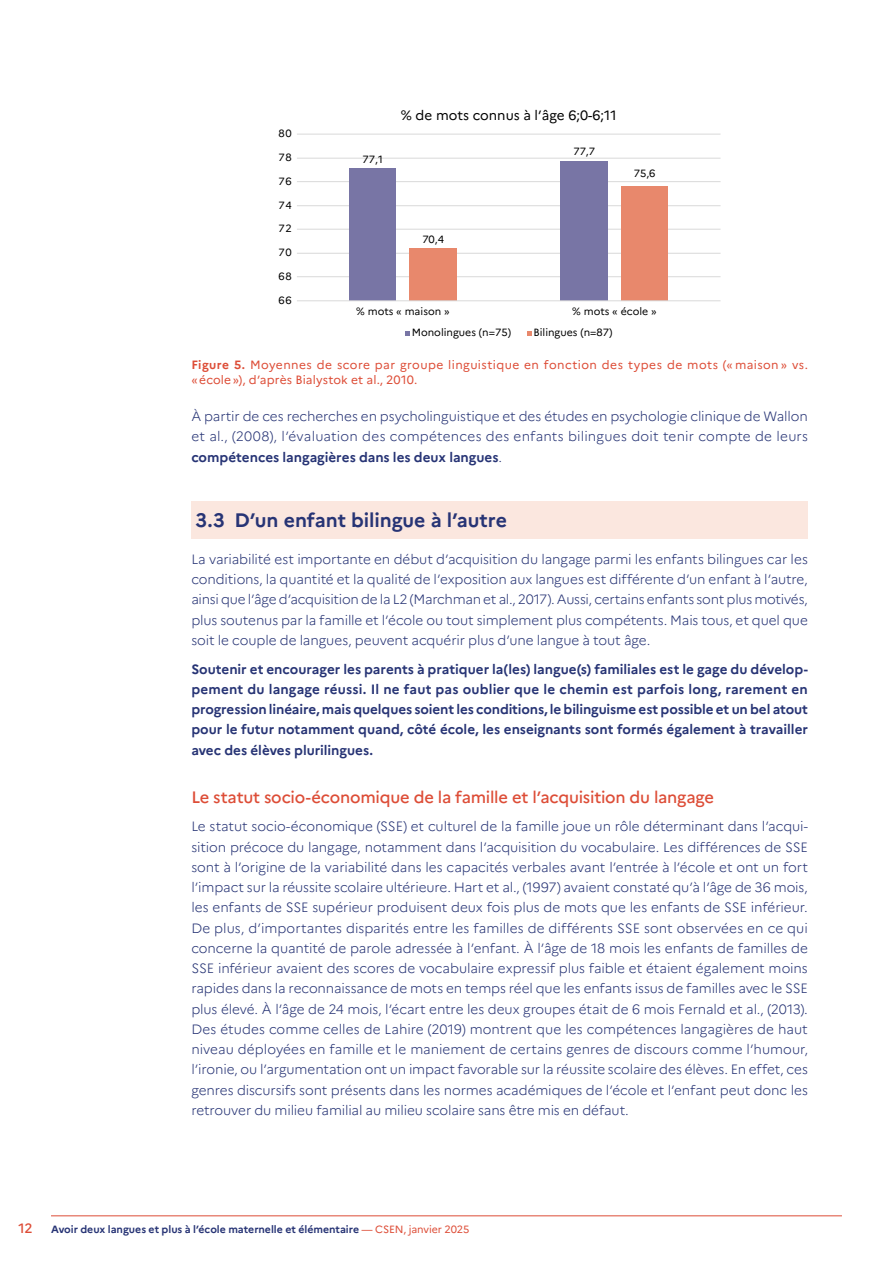
<style>
.page{position:relative;width:893px;height:1263px;background:#fff}
.page>*{position:absolute;margin:0;border:0;box-sizing:border-box;transform-origin:0 0}
.Intertitre_niv2{font:700 19.5px "Marianne";letter-spacing:-.005em;color:#273475}
.inter_3{font:500 16.5px "Marianne";letter-spacing:-.015em;color:#dd4d37}
.Texte_courant{font:300 13.5px/20.2px "Marianne";letter-spacing:-.005em;color:#273475;text-align:justify}
.Texte_courant-2{font:700 13.5px/20.2px "Marianne";color:#273475;text-align:justify}
.t1{font:13.5px "Marianne";color:#000}
.t2{font:500 13.5px "Marianne";color:#dd4d37}
.Légende{font:12px/14.4px "Marianne";letter-spacing:.03em;color:#dd4d37}
.t3{font:10.5px "Marianne";color:#000}
.t4{font:700 10.5px "Marianne";color:#273475}
.s1{font-weight:700}
.s2{font-weight:400;color:#dd4d37}
</style>
<div class="page">
<hr style="left:51px;top:1215px;width:791px;height:1px;background:#dd4d37">
<div style="left:191px;top:501px;width:617px;height:38px;background:#fbe7df"></div>
<hr style="left:297px;top:276px;width:423px;height:1px;background:#d9d9d9">
<hr style="left:297px;top:253px;width:423px;height:1px;background:#d9d9d9">
<hr style="left:297px;top:229px;width:423px;height:1px;background:#d9d9d9">
<hr style="left:297px;top:205px;width:423px;height:1px;background:#d9d9d9">
<hr style="left:297px;top:181px;width:423px;height:1px;background:#d9d9d9">
<hr style="left:297px;top:158px;width:423px;height:1px;background:#d9d9d9">
<hr style="left:297px;top:134px;width:423px;height:1px;background:#d9d9d9">
<div style="left:560px;top:162px;width:48px;height:139px;background:#7875a5"></div>
<div style="left:349px;top:168px;width:47px;height:133px;background:#7875a5"></div>
<div style="left:621px;top:186px;width:47px;height:115px;background:#e8886c"></div>
<div style="left:409px;top:248px;width:48px;height:53px;background:#e8886c"></div>
<hr style="left:297px;top:300px;width:423px;height:1px;background:#d9d9d9">
<svg style="left:405px;top:331px;width:5px;height:5px"></svg>
<svg style="left:527px;top:331px;width:5px;height:5px"></svg>
<p class="t3" style="left:279px;top:127px;width:15px">80</p>
<p class="t3" style="left:279px;top:150px;width:15px">78</p>
<p class="t3" style="left:279px;top:174px;width:15px">76</p>
<p class="t3" style="left:279px;top:199px;width:15px">74</p>
<p class="t3" style="left:279px;top:222px;width:15px">72</p>
<p class="t3" style="left:279px;top:246px;width:15px">70</p>
<p class="t3" style="left:279px;top:270px;width:15px">68</p>
<p class="t3" style="left:279px;top:294px;width:15px">66</p>
<p class="t3" style="left:363px;top:152px;width:22px">77,1</p>
<p class="t1" style="left:401px;top:107px;width:217px">% de mots connus à l’âge 6;0-6;11</p>
<p class="t3" style="left:573px;top:145px;width:23px">77,7</p>
<p class="t3" style="left:634px;top:167px;width:23px">75,6</p>
<p class="t3" style="left:422px;top:233px;width:23px">70,4</p>
<p class="t3" style="left:356px;top:304px;width:86px">% mots maison</p>
<p class="t3" style="left:572px;top:304px;width:78px">% mots école</p>
<p class="t3" style="left:412px;top:326px;width:101px">Monolingues (n=75)</p>
<p class="t3" style="left:533px;top:326px;width:81px">Bilingues (n=87)</p>
<p class="Légende" style="left:191px;top:358px;width:618px"><span class="s1">Figure 5.</span> Moyennes de score par groupe linguistique en fonction des types de mots (« maison » vs. «école»), d’après Bialystok et al., 2010.</p>
<p class="Texte_courant" style="left:191px;top:406px;width:618px">À partir de ces recherches en psycholinguistique et des études en psychologie clinique de Wallon et al., (2008), l’évaluation des compétences des enfants bilingues doit tenir compte de leurs <span class="s1">compétences langagières dans les deux langues</span>.</p>
<p class="Intertitre_niv2" style="left:196px;top:508px;width:313px">3.3 D’un enfant bilingue à l’autre</p>
<p class="Texte_courant" style="left:191px;top:549px;width:618px">La variabilité est importante en début d’acquisition du langage parmi les enfants bilingues car les conditions, la quantité et la qualité de l’exposition aux langues est différente d’un enfant à l’autre, ainsi que l’âge d’acquisition de la L2 (Marchman et al., 2017). Aussi, certains enfants sont plus motivés, plus soutenus par la famille et l’école ou tout simplement plus compétents. Mais tous, et quel que soit le couple de langues, peuvent acquérir plus d’une langue à tout âge.</p>
<p class="Texte_courant-2" style="left:191px;top:659px;width:618px">Soutenir et encourager les parents à pratiquer la(les) langue(s) familiales est le gage du dévelop&shy;pement du langage réussi. Il ne faut pas oublier que le chemin est parfois long, rarement en progression linéaire, mais quelques soient les conditions, le bilinguisme est possible et un bel atout pour le futur notamment quand, côté école, les enseignants sont formés également à travailler avec des élèves plurilingues.</p>
<p class="inter_3" style="left:191px;top:787px;width:524px">Le statut socio-économique de la famille et l’acquisition du langage</p>
<p class="Texte_courant" style="left:191px;top:816px;width:618px">Le statut socio-économique (SSE) et culturel de la famille joue un rôle déterminant dans l’acqui&shy;sition précoce du langage, notamment dans l’acquisition du vocabulaire. Les différences de SSE sont à l’origine de la variabilité dans les capacités verbales avant l’entrée à l’école et ont un fort l’impact sur la réussite scolaire ultérieure. Hart et al., (1997) avaient constaté qu’à l’âge de 36 mois, les enfants de SSE supérieur produisent deux fois plus de mots que les enfants de SSE inférieur.<br>De plus, d’importantes disparités entre les familles de différents SSE sont observées en ce qui concerne la quantité de parole adressée à l’enfant. À l’âge de 18 mois les enfants de familles de SSE inférieur avaient des scores de vocabulaire expressif plus faible et étaient également moins rapides dans la reconnaissance de mots en temps réel que les enfants issus de familles avec le SSE plus élevé. À l’âge de 24 mois, l’écart entre les deux groupes était de 6 mois Fernald et al., (2013).<br>Des études comme celles de Lahire (2019) montrent que les compétences langagières de haut niveau déployées en famille et le maniement de certains genres de discours comme l’humour, l’ironie, ou l’argumentation ont un impact favorable sur la réussite scolaire des élèves. En effet, ces genres discursifs sont présents dans les normes académiques de l’école et l’enfant peut donc les retrouver du milieu familial au milieu scolaire sans être mis en défaut.</p>
<p class="t2" style="left:18px;top:1220px;width:16px">12</p>
<p class="t4" style="left:51px;top:1223px;width:420px">Avoir deux langues et plus à l’école maternelle et élémentaire <span class="s2">— CSEN, janvier 2025</span></p>
</div>
